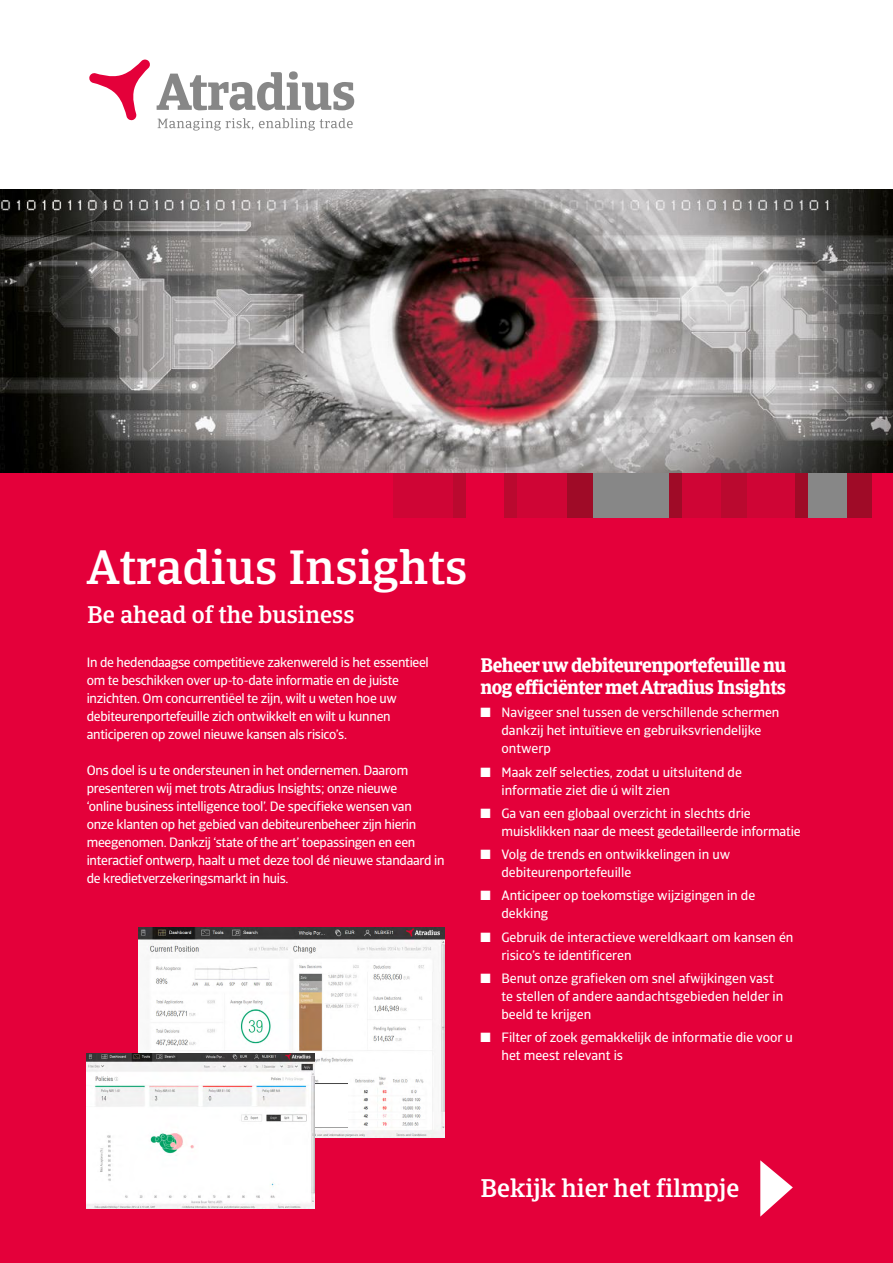
<style>
.page{position:relative;width:893px;height:1263px;background:#fff}
.page>*{position:absolute;margin:0;border:0;box-sizing:border-box;transform-origin:0 0}
.t1{font:500 48px "Catalana";letter-spacing:.005em;color:#fff}
.Body_text{font:500 25.5px "Catalana";color:#fff}
.t2{font:500 24px "Catalana";color:#fff}
.t3{font:700 21.6px/42.5px "Arial";color:#fff;text-align:justify}
.Title_bold{font:700 19.5px/22.5px "Catalana";letter-spacing:-.03em;color:#fff}
.Body_text-2{font:13.5px/18px "Catalana Sans";letter-spacing:-.02em;color:#fff}
.Body_text-3{font:13.5px/18px "Catalana Sans";color:#fff}
</style>
<div class="page">
<div style="left:0;top:518px;width:893px;height:745px;background:#e4003a"></div>
<img style="left:139px;top:928px;width:306px;height:209px">
<img style="left:314px;top:1083px;width:33px;height:45px">
<img style="left:87px;top:1053px;width:227px;height:156px">
<img style="left:0;top:189px;width:893px;height:284px">
<svg style="left:157px;top:71px;width:197px;height:39px"></svg>
<svg style="left:89px;top:60px;width:61px;height:61px"></svg>
<svg style="left:158px;top:118px;width:95px;height:13px"></svg>
<svg style="left:259px;top:118px;width:94px;height:13px"></svg>
<div style="left:0;top:473px;width:893px;height:45px;background:#e4003a"></div>
<div style="left:453px;top:473px;width:13px;height:45px;background:#ba092f"></div>
<div style="left:393px;top:473px;width:60px;height:45px;background:#cf0535"></div>
<div style="left:517px;top:473px;width:51px;height:45px;background:#cf0535"></div>
<div style="left:746px;top:473px;width:49px;height:45px;background:#cf0535"></div>
<div style="left:568px;top:473px;width:25px;height:45px;background:#9f0b27"></div>
<div style="left:721px;top:473px;width:25px;height:45px;background:#ba092f"></div>
<div style="left:846px;top:473px;width:26px;height:45px;background:#9f0b27"></div>
<div style="left:504px;top:473px;width:13px;height:45px;background:#ba092f"></div>
<div style="left:593px;top:473px;width:77px;height:45px;background:#878787"></div>
<div style="left:669px;top:473px;width:13px;height:45px;background:#9f0b27"></div>
<div style="left:682px;top:473px;width:39px;height:45px;background:#cf0535"></div>
<div style="left:808px;top:473px;width:38px;height:45px;background:#878787"></div>
<div style="left:795px;top:473px;width:13px;height:45px;background:#9f0b27"></div>
<svg style="left:760px;top:1160px;width:33px;height:56px"></svg>
<p class="t1" style="left:87px;top:538px;width:382px">Atradius Insights</p>
<p class="t2" style="left:87px;top:600px;width:269px">Be ahead of the business</p>
<p class="Body_text-2" style="left:87px;top:653px;width:344px">In de hedendaagse competitieve zakenwereld is het essentieel om te beschikken over up-to-date informatie en de juiste inzichten. Om concurrentiëel te zijn, wilt u weten hoe uw debiteurenportefeuille zich ontwikkelt en wilt u kunnen anticiperen op zowel nieuwe kansen als risico’s.</p>
<p class="Body_text-2" style="left:87px;top:761px;width:359px">Ons doel is u te ondersteunen in het ondernemen. Daarom presenteren wij met trots Atradius Insights; onze nieuwe<br>‘online business intelligence tool’. De specifieke wensen van<br>onze klanten op het gebied van debiteurenbeheer zijn hierin meegenomen. Dankzij ‘state of the art’ toepassingen en een interactief ontwerp, haalt u met deze tool dé nieuwe standaard in de kredietverzekeringsmarkt in huis.</p>
<p class="Title_bold" style="left:480px;top:654px;width:307px">Beheer uw debiteurenportefeuille nu nog efficiënter met Atradius Insights</p>
<p class="Body_text-3" style="left:501px;top:704px;width:279px;text-indent:-21px">■ Navigeer snel tussen de verschillende schermen dankzij het intuïtieve en gebruiksvriendelijke ontwerp</p>
<p class="Body_text-3" style="left:501px;top:763px;width:242px;text-indent:-21px">■ Maak zelf selecties, zodat u uitsluitend de informatie ziet die ú wilt zien</p>
<p class="Body_text-2" style="left:501px;top:804px;width:301px;text-indent:-21px">■ Ga van een globaal overzicht in slechts drie muisklikken naar de meest gedetailleerde informatie</p>
<p class="Body_text-3" style="left:501px;top:845px;width:230px;text-indent:-21px">■ Volg de trends en ontwikkelingen in uw debiteurenportefeuille</p>
<p class="Body_text-3" style="left:501px;top:887px;width:255px;text-indent:-21px">■ Anticipeer op toekomstige wijzigingen in de dekking</p>
<p class="Body_text-3" style="left:501px;top:928px;width:293px;text-indent:-21px">■ Gebruik de interactieve wereldkaart om kansen én risico’s te identificeren</p>
<p class="Body_text-3" style="left:501px;top:969px;width:283px;text-indent:-21px">■ Benut onze grafieken om snel afwijkingen vast te stellen of andere aandachtsgebieden helder in beeld te krijgen</p>
<p class="Body_text-3" style="left:501px;top:1028px;width:293px;text-indent:-21px">■ Filter of zoek gemakkelijk de informatie die voor u het meest relevant is</p>
<p class="t3" style="left:480px;top:746px;width:15px">■ ■ ■ ■ ■ ■</p>
<p class="Body_text" style="left:480px;top:1172px;width:260px">Bekijk hier het filmpje</p>
</div>
